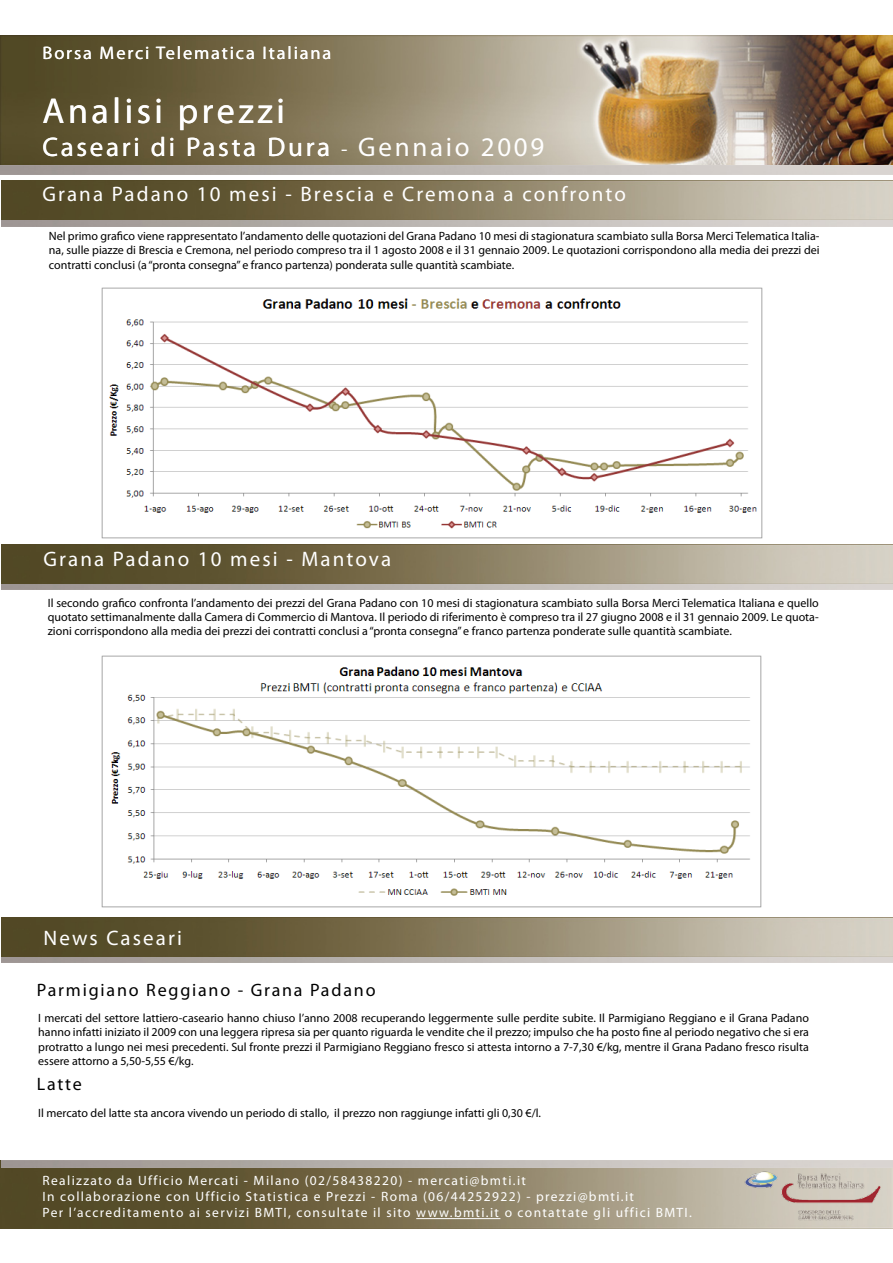
<style>
.page{position:relative;width:893px;height:1263px;background:#fff}
.page>*{position:absolute;margin:0;border:0;box-sizing:border-box;transform-origin:0 0}
.t1{font:36px "Myriad Pro";letter-spacing:.1em;color:#fff}
.t2{font:27px "Myriad Pro";letter-spacing:.1em;color:#fff}
.t3{font:21px "Myriad Pro";letter-spacing:.1em;color:#fff}
.t4{font:18.15px "Myriad Pro";letter-spacing:.1em;color:#fff}
.t5{font:18px "Myriad Pro";letter-spacing:.1em;color:#000}
.t6{font:13.5px/16.2px "Myriad Pro";letter-spacing:.1em;color:#fff}
.t7{font:12px/14.4px "Myriad Pro";color:#000;text-align:justify}
.s1{font-size:21px}
</style>
<div class="page">
<img style="left:0;top:35px;width:893px;height:139px">
<img style="left:1px;top:917px;width:892px;height:45px">
<img style="left:1px;top:181px;width:892px;height:46px">
<img style="left:1px;top:544px;width:892px;height:45px">
<img style="left:101px;top:288px;width:662px;height:251px">
<img style="left:0;top:1161px;width:893px;height:67px">
<hr style="left:416px;top:1218px;width:84px;height:1px;background:#fff">
<img style="left:740px;top:1167px;width:146px;height:58px">
<img style="left:1px;top:1160px;width:892px;height:7px">
<img style="left:101px;top:656px;width:661px;height:252px">
<h3 class="t4" style="left:43px;top:41px;width:290px">Borsa Merci Telematica Italiana</h3>
<h1 class="t1" style="left:43px;top:89px;width:244px">Analisi prezzi</h1>
<h2 class="t2" style="left:43px;top:130px;width:503px">Caseari di Pasta Dura <span class="s1">-</span> Gennaio 2009</h2>
<h3 class="t3" style="left:43px;top:181px;width:585px">Grana Padano 10 mesi - Brescia e Cremona a confronto</h3>
<p class="t7" style="left:49px;top:228px;width:772px">Nel primo grafico viene rappresentato l’andamento delle quotazioni del Grana Padano 10 mesi di stagionatura scambiato sulla Borsa Merci Telematica Italia&shy;na, sulle piazze di Brescia e Cremona, nel periodo compreso tra il 1 agosto 2008 e il 31 gennaio 2009. Le quotazioni corrispondono alla media dei prezzi dei contratti conclusi (a “pronta consegna” e franco partenza) ponderata sulle quantità scambiate.</p>
<h3 class="t3" style="left:44px;top:546px;width:349px">Grana Padano 10 mesi - Mantova</h3>
<p class="t7" style="left:48px;top:595px;width:772px">Il secondo grafico confronta l’andamento dei prezzi del Grana Padano con 10 mesi di stagionatura scambiato sulla Borsa Merci Telematica Italiana e quello quotato settimanalmente dalla Camera di Commercio di Mantova. Il periodo di riferimento è compreso tra il 27 giugno 2008 e il 31 gennaio 2009. Le quota&shy;zioni corrispondono alla media dei prezzi dei contratti conclusi a “pronta consegna” e franco partenza ponderate sulle quantità scambiate.</p>
<h3 class="t3" style="left:44px;top:924px;width:140px">News Caseari</h3>
<h3 class="t5" style="left:37px;top:979px;width:340px">Parmigiano Reggiano - Grana Padano</h3>
<p class="t7" style="left:38px;top:1010px;width:772px">I mercati del settore lattiero-caseario hanno chiuso l’anno 2008 recuperando leggermente sulle perdite subite. Il Parmigiano Reggiano e il Grana Padano hanno infatti iniziato il 2009 con una leggera ripresa sia per quanto riguarda le vendite che il prezzo; impulso che ha posto fine al periodo negativo che si era protratto a lungo nei mesi precedenti. Sul fronte prezzi il Parmigiano Reggiano fresco si attesta intorno a 7-7,30 €/kg, mentre il Grana Padano fresco risulta essere attorno a 5,50-5,55 €/kg.</p>
<h3 class="t5" style="left:37px;top:1073px;width:47px">Latte</h3>
<p class="t7" style="left:38px;top:1106px;width:504px">Il mercato del latte sta ancora vivendo un periodo di stallo, il prezzo non raggiunge infatti gli 0,30 €/l.</p>
<p class="t6" style="left:43px;top:1172px;width:651px">Realizzato da Ufficio Mercati - Milano (02/58438220) - mercati@bmti.it<br>In collaborazione con Ufficio Statistica e Prezzi - Roma (06/44252922) - prezzi@bmti.it<br>Per l’accreditamento ai servizi BMTI, consultate il sito www.bmti.it o contattate gli uffici BMTI.</p>
</div>
